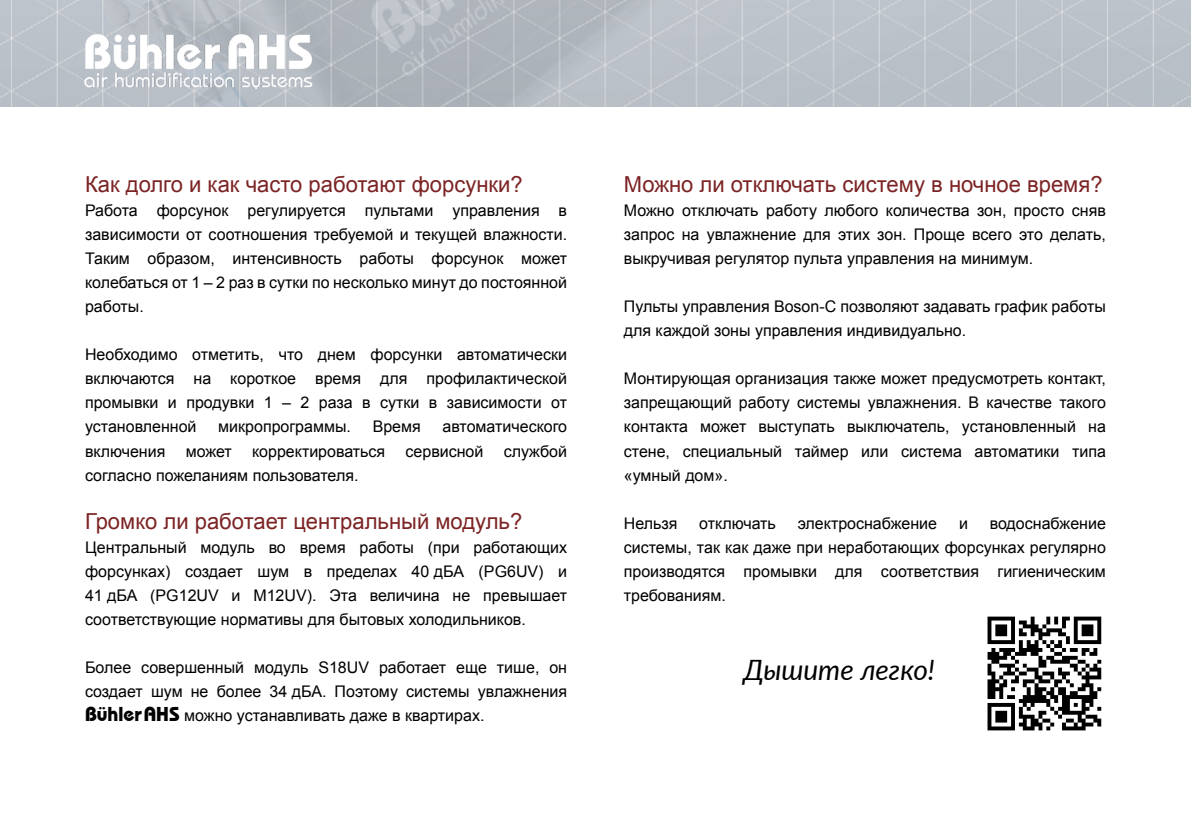
<style>
.page{position:relative;width:1191px;height:840px;background:#fff}
.page>*{position:absolute;margin:0;border:0;box-sizing:border-box;transform-origin:0 0}
.t1{font:italic 28px "Lato";color:#000}
.t2{font:22px "Arial";color:#7c2324}
.t3{font:16px/24px "Arial";color:#000;text-align:justify}
.s1{font-family:"Bauhaus IT Cby BT";font-weight:700;font-size:20px}
</style>
<div class="page">
<img style="left:0;top:0;width:1191px;height:106px">
<img style="left:83px;top:32px;width:230px;height:56px">
<svg style="left:987px;top:616px;width:114px;height:114px"></svg>
<h2 class="t2" style="left:85px;top:170px;width:439px">Как долго и как часто работают форсунки?</h2>
<p class="t3" style="left:85px;top:199px;width:483px">Работа форсунок регулируется пультами управления в зависимости от соотношения требуемой и текущей влажности.<br>Таким образом, интенсивность работы форсунок может колебаться от 1 – 2 раз в сутки по несколько минут до постоянной работы.</p>
<p class="t3" style="left:85px;top:343px;width:483px">Необходимо отметить, что днем форсунки автоматически включаются на короткое время для профилактической промывки и продувки 1 – 2 раза в сутки в зависимости от установленной</p>
<p class="t3" style="left:218px;top:415px;width:134px">микропрограммы.</p>
<p class="t3" style="left:373px;top:415px;width:50px">Время</p>
<p class="t3" style="left:442px;top:415px;width:126px">автоматического</p>
<p class="t3" style="left:85px;top:439px;width:82px">включения</p>
<p class="t3" style="left:186px;top:439px;width:48px">может</p>
<p class="t3" style="left:252px;top:439px;width:135px">корректироваться</p>
<p class="t3" style="left:405px;top:439px;width:79px">сервисной</p>
<p class="t3" style="left:504px;top:439px;width:65px">службой</p>
<p class="t3" style="left:85px;top:463px;width:275px">согласно пожеланиям пользователя.</p>
<h2 class="t2" style="left:85px;top:506px;width:439px">Громко ли работает центральный модуль?</h2>
<p class="t3" style="left:85px;top:535px;width:483px">Центральный модуль во время работы (при работающих форсунках) создает шум в пределах 40 дБА (PG6UV) и 41 дБА (PG12UV и M12UV). Эта величина не превышает соответствующие нормативы для бытовых холодильников.</p>
<p class="t3" style="left:85px;top:655px;width:483px">Более совершенный модуль S18UV работает еще тише, он создает шум не более 34 дБА. Поэтому системы увлажнения <span class="s1">BühlerAHS</span> можно устанавливать даже в квартирах.</p>
<h2 class="t2" style="left:624px;top:170px;width:480px">Можно ли отключать систему в ночное время?</h2>
<p class="t3" style="left:624px;top:199px;width:483px">Можно отключать работу любого количества зон, просто сняв запрос на увлажнение для этих зон. Проще всего это делать, выкручивая регулятор пульта управления на минимум.</p>
<p class="t3" style="left:624px;top:295px;width:483px">Пульты управления Boson-C позволяют задавать график работы для каждой зоны управления индивидуально.</p>
<p class="t3" style="left:624px;top:367px;width:483px">Монтирующая организация также может предусмотреть контакт, запрещающий работу системы увлажнения. В качестве такого контакта может выступать выключатель, установленный на стене, специальный таймер или система автоматики типа «умный дом».</p>
<p class="t3" style="left:624px;top:511px;width:55px">Нельзя</p>
<p class="t3" style="left:699px;top:511px;width:78px">отключать</p>
<p class="t3" style="left:797px;top:511px;width:141px">электроснабжение</p>
<p class="t3" style="left:959px;top:511px;width:10px">и</p>
<p class="t3" style="left:624px;top:511px;width:483px;text-indent:366px">водоснабжение системы, так как даже при неработающих форсунках регулярно производятся промывки для соответствия гигиеническим требованиям.</p>
<h1 class="t1" style="left:743px;top:649px;width:193px">Дышите легко!</h1>
</div>
